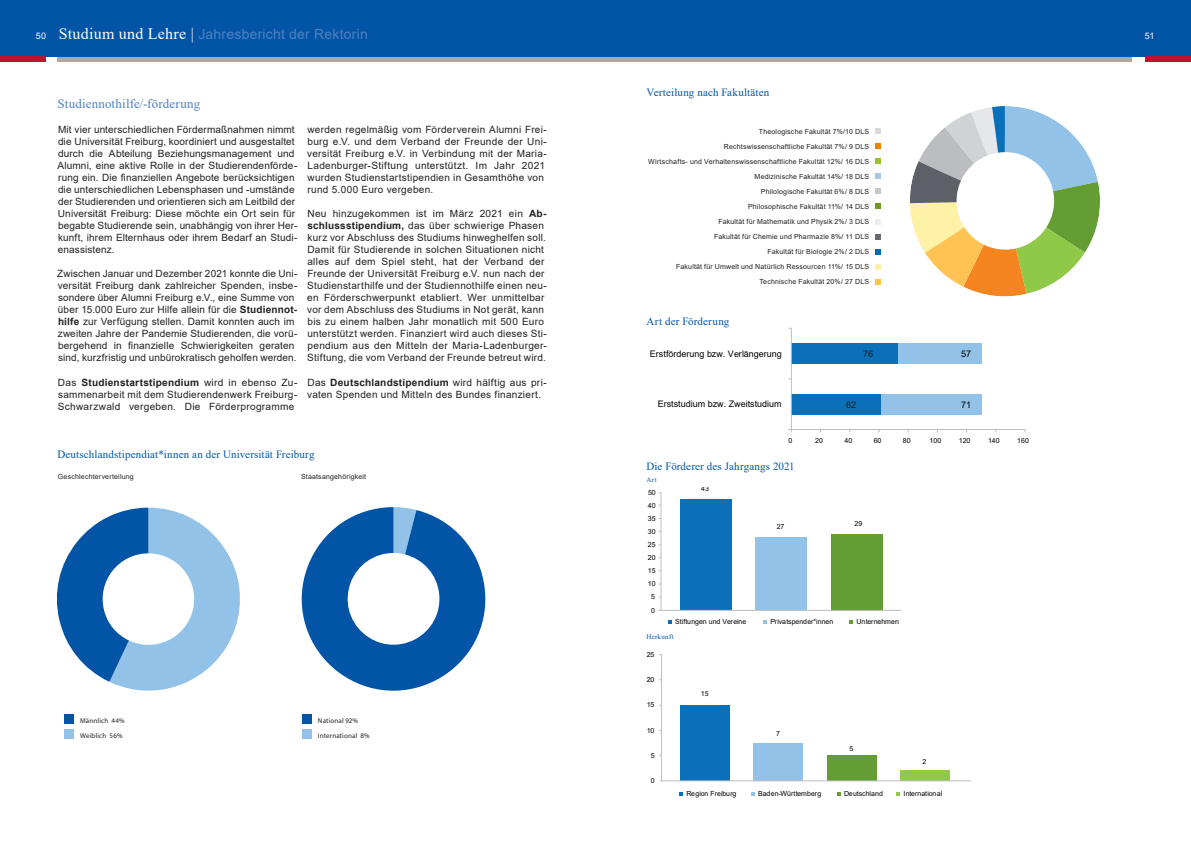
<style>
.page{position:relative;width:1191px;height:842px;background:#fff}
.page>*{position:absolute;margin:0;border:0;box-sizing:border-box;transform-origin:0 0}
.t1{font:14px "Arial";letter-spacing:.015em;color:#5080c1}
.t2{font:13px "Times New Roman";letter-spacing:.01em;color:#5080c1}
.t3{font:11px "Times New Roman";letter-spacing:.01em;color:#0154a6}
.t4{font:10px/12px "Arial";letter-spacing:.02em;color:#231f20}
.t5{font:9.1px "Arial";color:#231f20}
.t6{font:9.1px "Arial";color:#000001}
.t7{font:9px "Arial";color:#000001}
.t8{font:9px "Arial";color:#fff}
.t9{font:7px/15px "Arial";letter-spacing:.025em;color:#231f20;text-align:right}
.t10{font:7px "Arial";letter-spacing:-.005em;color:#000001}
.t11{font:7px/15.3px "Myriad Pro";letter-spacing:.02em;color:#231f20}
.t12{font:7px "Times New Roman";letter-spacing:.05em;color:#0154a6}
.s1{font-family:"Times New Roman";font-size:16px;color:#fff}
.s2{font-weight:700}
</style>
<div class="page">
<div style="left:58px;top:57px;width:1074px;height:5px;background:#a8a9ad"></div>
<div style="left:0;top:0;width:1191px;height:57px;background:#0154a6"></div>
<div style="left:1144px;top:57px;width:47px;height:5px;background:#c3102e"></div>
<div style="left:0;top:57px;width:46px;height:5px;background:#c3102e"></div>
<svg style="left:57px;top:508px;width:183px;height:183px"></svg>
<svg style="left:64px;top:714px;width:10px;height:25px"></svg>
<svg style="left:301px;top:507px;width:185px;height:184px"></svg>
<svg style="left:302px;top:714px;width:10px;height:25px"></svg>
<div style="left:791px;top:394px;width:90px;height:20px;background:#0970b9"></div>
<div style="left:791px;top:343px;width:107px;height:21px;background:#0970b9"></div>
<div style="left:881px;top:394px;width:100px;height:20px;background:#93c2e8"></div>
<div style="left:898px;top:343px;width:83px;height:21px;background:#93c2e8"></div>
<hr style="left:791px;top:429px;width:234px;height:1px;background:#bcbdc0">
<hr style="left:791px;top:328px;width:1px;height:102px;background:#bcbdc0">
<div style="left:680px;top:500px;width:51px;height:110px;background:#0970b9"></div>
<div style="left:755px;top:537px;width:51px;height:73px;background:#93c2e8"></div>
<div style="left:831px;top:534px;width:51px;height:76px;background:#639d34"></div>
<hr style="left:660px;top:492px;width:1px;height:118px;background:#bcbdc0">
<hr style="left:658px;top:610px;width:243px;height:1px;background:#bcbdc0">
<svg style="left:668px;top:620px;width:4px;height:3px"></svg>
<svg style="left:849px;top:620px;width:4px;height:3px"></svg>
<div style="left:680px;top:705px;width:50px;height:76px;background:#0970b9"></div>
<div style="left:753px;top:743px;width:50px;height:38px;background:#93c2e8"></div>
<div style="left:826px;top:756px;width:50px;height:25px;background:#639d34"></div>
<div style="left:900px;top:771px;width:49px;height:10px;background:#90c848"></div>
<hr style="left:661px;top:654px;width:1px;height:127px;background:#bcbdc0">
<svg style="left:679px;top:792px;width:3px;height:4px"></svg>
<svg style="left:751px;top:792px;width:3px;height:4px"></svg>
<svg style="left:837px;top:792px;width:3px;height:4px"></svg>
<svg style="left:896px;top:792px;width:4px;height:4px"></svg>
<hr style="left:660px;top:781px;width:311px;height:1px;background:#bcbdc0">
<svg style="left:910px;top:107px;width:188px;height:188px"></svg>
<div style="left:956px;top:152px;width:98px;height:98px;background:#fff;border-radius:50%"></div>
<svg style="left:875px;top:129px;width:5px;height:5px"></svg>
<svg style="left:875px;top:144px;width:5px;height:5px"></svg>
<svg style="left:875px;top:159px;width:5px;height:5px"></svg>
<svg style="left:875px;top:174px;width:5px;height:5px"></svg>
<svg style="left:875px;top:189px;width:5px;height:5px"></svg>
<svg style="left:875px;top:204px;width:5px;height:5px"></svg>
<svg style="left:875px;top:219px;width:5px;height:5px"></svg>
<svg style="left:875px;top:234px;width:5px;height:5px"></svg>
<svg style="left:875px;top:249px;width:5px;height:5px"></svg>
<svg style="left:875px;top:264px;width:5px;height:5px"></svg>
<svg style="left:875px;top:279px;width:5px;height:5px"></svg>
<h1 class="t1" style="left:59px;top:25px;width:310px"><span class="s1">Studium und Lehre |</span> Jahresbericht der Rektorin</h1>
<p class="t8" style="left:36px;top:30px;width:12px">50</p>
<p class="t8" style="left:1144px;top:30px;width:11px">51</p>
<h2 class="t2" style="left:58px;top:95px;width:144px">Studiennothilfe/-förderung</h2>
<p class="t4" style="left:57px;top:123px;width:241px">Mit vier unterschiedlichen Fördermaßnahmen nimmt die Universität Freiburg, koordiniert und ausgestaltet durch die Abteilung Beziehungsmanagement und Alumni, eine aktive Rolle in der Studierendenförde&shy;rung ein. Die finanziellen Angebote berücksichtigen die unterschiedlichen Lebensphasen und -umstände der Studierenden und orientieren sich am Leitbild der Universität Freiburg: Diese möchte ein Ort sein für begabte Studierende sein, unabhängig von ihrer Her&shy;kunft, ihrem Elternhaus oder ihrem Bedarf an Studi&shy;enassistenz.</p>
<p class="t4" style="left:57px;top:268px;width:242px">Zwischen Januar und Dezember 2021 konnte die Uni&shy;versität Freiburg dank zahlreicher Spenden, insbe&shy;sondere über Alumni Freiburg e.V., eine Summe von über 15.000 Euro zur Hilfe allein für die <span class="s2">Studiennot&shy;hilfe</span> zur Verfügung stellen. Damit konnten auch im zweiten Jahre der Pandemie Studierenden, die vorü&shy;bergehend in finanzielle Schwierigkeiten geraten sind, kurzfristig und unbürokratisch geholfen werden.</p>
<p class="t4" style="left:58px;top:376px;width:241px;text-align:justify">Das <span class="s2">Studienstartstipendium</span> wird in ebenso Zu&shy;sammenarbeit mit dem Studierendenwerk Freiburg-Schwarzwald vergeben. Die Förderprogramme</p>
<p class="t4" style="left:307px;top:123px;width:241px">werden regelmäßig vom Förderverein Alumni Frei&shy;burg e.V. und dem Verband der Freunde der Uni&shy;versität Freiburg e.V. in Verbindung mit der Maria-Ladenburger-Stiftung unterstützt. Im Jahr 2021 wurden Studienstartstipendien in Gesamthöhe von rund 5.000 Euro vergeben.</p>
<p class="t4" style="left:307px;top:207px;width:241px">Neu hinzugekommen ist im März 2021 ein <span class="s2">Ab&shy;schlussstipendium,</span> das über schwierige Phasen kurz vor Abschluss des Studiums hinweghelfen soll.<br>Damit für Studierende in solchen Situationen nicht alles auf dem Spiel steht, hat der Verband der Freunde der Universität Freiburg e.V. nun nach der Studienstarthilfe und der Studiennothilfe einen neu&shy;en Förderschwerpunkt etabliert. Wer unmittelbar vor dem Abschluss des Studiums in Not gerät, kann bis zu einem halben Jahr monatlich mit 500 Euro unterstützt werden. Finanziert wird auch dieses Sti&shy;pendium aus den Mitteln der Maria-Ladenburger-Stiftung, die vom Verband der Freunde betreut wird.</p>
<p class="t4" style="left:307px;top:376px;width:241px">Das <span class="s2">Deutschlandstipendium</span> wird hälftig aus pri&shy;vaten Spenden und Mitteln des Bundes finanziert.</p>
<p class="t3" style="left:58px;top:446px;width:258px">Deutschlandstipendiat*innen an der Universität Freiburg</p>
<p class="t9" style="left:58px;top:469px;width:77px">Geschlechterverteilung</p>
<p class="t9" style="left:301px;top:469px;width:67px">Staatsangehörigkeit</p>
<p class="t11" style="left:80px;top:712px;width:46px">Männlich 44%<br>Weiblich 56%</p>
<p class="t11" style="left:318px;top:712px;width:53px">National 92%<br>International 8%</p>
<p class="t3" style="left:646px;top:85px;width:124px">Verteilung nach Fakultäten</p>
<p class="t9" style="left:648px;top:124px;width:222px">Theologische Fakultät 7%/10 DLS<br>Rechtswissenschaftliche Fakultät 7%/ 9 DLS<br>Wirtschafts- und Verhaltenswissenschaftliche Fakultät 12%/ 16 DLS Medizinische Fakultät 14%/ 18 DLS<br>Philologische Fakultät 6%/ 8 DLS<br>Philosophische Fakultät 11%/ 14 DLS<br>Fakultät für Mathematik und Physik 2%/ 3 DLS<br>Fakultät für Chemie und Pharmazie 8%/ 11 DLS<br>Fakultät für Biologie 2%/ 2 DLS<br>Fakultät für Umwelt und Natürlich Ressourcen 11%/ 15 DLS Technische Fakultät 20%/ 27 DLS</p>
<p class="t3" style="left:646px;top:314px;width:84px">Art der Förderung</p>
<p class="t7" style="left:650px;top:347px;width:133px">Erstförderung bzw. Verlängerung</p>
<p class="t7" style="left:658px;top:398px;width:125px">Erststudium bzw. Zweitstudium</p>
<p class="t5" style="left:863px;top:348px;width:12px">76</p>
<p class="t5" style="left:846px;top:398px;width:12px">62</p>
<p class="t6" style="left:961px;top:348px;width:12px">57</p>
<p class="t6" style="left:961px;top:398px;width:12px">71</p>
<p class="t10" style="left:788px;top:436px;width:5px">0</p>
<p class="t10" style="left:815px;top:436px;width:9px">20</p>
<p class="t10" style="left:844px;top:436px;width:9px">40</p>
<p class="t10" style="left:873px;top:436px;width:9px">60</p>
<p class="t10" style="left:903px;top:436px;width:9px">80</p>
<p class="t10" style="left:929px;top:436px;width:13px">100</p>
<p class="t10" style="left:958px;top:436px;width:13px">120</p>
<p class="t10" style="left:988px;top:436px;width:13px">140</p>
<p class="t10" style="left:1017px;top:436px;width:13px">160</p>
<p class="t3" style="left:646px;top:458px;width:150px">Die Förderer des Jahrgangs 2021</p>
<p class="t12" style="left:646px;top:475px;width:12px">Art</p>
<p class="t10" style="left:648px;top:487px;width:9px">50</p>
<p class="t10" style="left:648px;top:500px;width:9px">40</p>
<p class="t10" style="left:648px;top:513px;width:9px">35</p>
<p class="t10" style="left:648px;top:527px;width:9px">30</p>
<p class="t10" style="left:648px;top:540px;width:9px">25</p>
<p class="t10" style="left:648px;top:553px;width:9px">20</p>
<p class="t10" style="left:648px;top:566px;width:9px">15</p>
<p class="t10" style="left:648px;top:579px;width:9px">10</p>
<p class="t10" style="left:651px;top:592px;width:5px">5</p>
<p class="t10" style="left:651px;top:605px;width:5px">0</p>
<p class="t10" style="left:701px;top:484px;width:9px">43</p>
<p class="t10" style="left:776px;top:522px;width:9px">27</p>
<p class="t10" style="left:854px;top:518px;width:9px">29</p>
<p class="t10" style="left:675px;top:617px;width:73px">Stiftungen und Vereine</p>
<p class="t10" style="left:770px;top:617px;width:64px">Privatspender*innen</p>
<p class="t10" style="left:856px;top:617px;width:44px">Unternehmen</p>
<p class="t12" style="left:646px;top:631px;width:29px">Herkunft</p>
<p class="t10" style="left:646px;top:650px;width:9px">25</p>
<p class="t10" style="left:646px;top:675px;width:9px">20</p>
<p class="t10" style="left:646px;top:700px;width:9px">15</p>
<p class="t10" style="left:646px;top:725px;width:9px">10</p>
<p class="t10" style="left:651px;top:751px;width:5px">5</p>
<p class="t10" style="left:651px;top:776px;width:5px">0</p>
<p class="t10" style="left:701px;top:688px;width:9px">15</p>
<p class="t10" style="left:776px;top:728px;width:5px">7</p>
<p class="t10" style="left:849px;top:743px;width:5px">5</p>
<p class="t10" style="left:922px;top:757px;width:5px">2</p>
<p class="t10" style="left:686px;top:789px;width:52px">Region Freiburg</p>
<p class="t10" style="left:758px;top:789px;width:64px">Baden-Württemberg</p>
<p class="t10" style="left:844px;top:789px;width:40px">Deutschland</p>
<p class="t10" style="left:903px;top:789px;width:40px">International</p>
</div>
